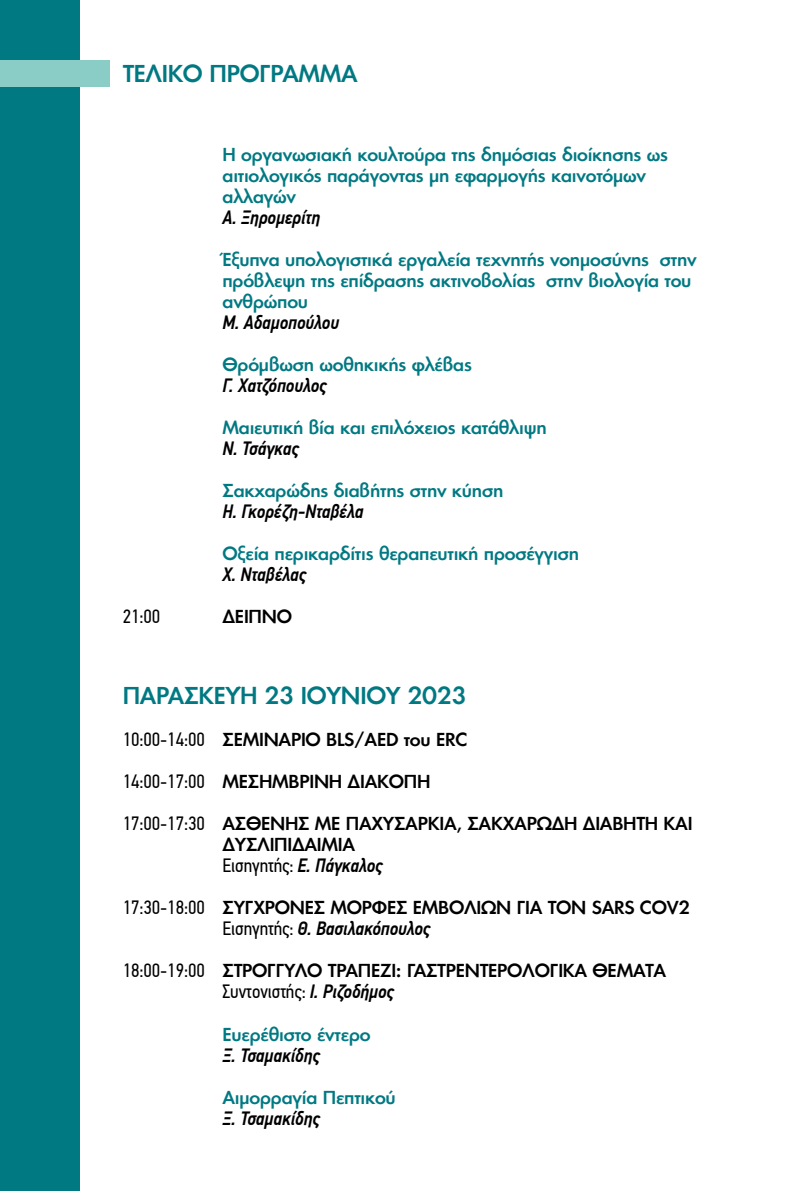
<style>
.page{position:relative;width:794px;height:1191px;background:#fff}
.page>*{position:absolute;margin:0;border:0;box-sizing:border-box;transform-origin:0 0}
.t1{font:500 22.75px "PF Futura Neu";letter-spacing:-.015em;color:#007982}
.t2{font:italic 500 19.25px "PF Din Text Cond Pro";letter-spacing:-.005em;color:#000}
.t3{font:19.25px "PF Din Text Cond Pro";letter-spacing:-.005em;color:#000}
.t4{font:500 17.5px/21px "PF Futura Neu";letter-spacing:-.015em;color:#007982}
.t5{font:500 17.5px/21px "PF Futura Neu";letter-spacing:-.015em;color:#000}
.s1{font-family:"PF Din Text Cond Pro";font-weight:400;font-size:19.25px}
.s2{font-weight:500;font-style:italic}
.s3{font-weight:400;font-style:normal}
</style>
<div class="page">
<div style="left:0;top:0;width:79px;height:1191px;background:#007982"></div>
<div style="left:0;top:61px;width:109px;height:26px;background:#8accc6"></div>
<h1 class="t1" style="left:123px;top:59px;width:236px">ΤΕΛΙΚΟ ΠΡΟΓΡΑΜΜΑ</h1>
<p class="t4" style="left:222px;top:143px;width:447px">Η οργανωσιακή κουλτούρα της δημόσιας διοίκησης ως αιτιολογικός παράγοντας μη εφαρμογής καινοτόμων αλλαγών</p>
<p class="t2" style="left:222px;top:206px;width:99px">Α. Ξηρομερίτη</p>
<p class="t4" style="left:222px;top:248px;width:476px">Έξυπνα υπολογιστικά εργαλεία τεχνητής νοημοσύνης στην πρόβλεψη της επίδρασης ακτινοβολίας στην βιολογία του ανθρώπου</p>
<p class="t2" style="left:222px;top:311px;width:118px">Μ. Αδαμοπούλου</p>
<p class="t4" style="left:222px;top:353px;width:251px">Θρόμβωση ωοθηκικής φλέβας</p>
<p class="t2" style="left:222px;top:374px;width:106px">Γ. Χατζόπουλος</p>
<p class="t4" style="left:222px;top:416px;width:326px">Μαιευτική βία και επιλόχειος κατάθλιψη</p>
<p class="t2" style="left:222px;top:437px;width:78px">Ν. Τσάγκας</p>
<p class="t4" style="left:222px;top:479px;width:282px">Σακχαρώδης διαβήτης στην κύηση</p>
<p class="t2" style="left:222px;top:500px;width:142px">Η. Γκορέζη-Νταβέλα</p>
<p class="t4" style="left:222px;top:542px;width:358px">Οξεία περικαρδίτις θεραπευτική προσέγγιση</p>
<p class="t2" style="left:222px;top:563px;width:86px">Χ. Νταβέλας</p>
<p class="t3" style="left:123px;top:605px;width:39px">21:00</p>
<p class="t5" style="left:222px;top:605px;width:71px">ΔΕΙΠΝΟ</p>
<h1 class="t1" style="left:123px;top:680px;width:345px">ΠΑΡΑΣΚΕΥΉ 23 ΙΟΥΝΙΟΥ 2023</h1>
<p class="t5" style="left:123px;top:729px;width:346px"><span class="s1">10:00-14:00</span> ΣΕΜΙΝΑΡΙΟ BLS/AED του ERC</p>
<p class="t5" style="left:123px;top:771px;width:309px"><span class="s1">14:00-17:00</span> ΜΕΣΗΜΒΡΙΝΗ ΔΙΑΚΟΠΗ</p>
<p class="t5" style="left:222px;top:813px;width:471px;text-indent:-100px"><span class="s1">17:00-17:30</span> ΑΣΘΕΝΗΣ ΜΕ ΠΑΧΥΣΑΡΚΙΑ, ΣΑΚΧΑΡΩΔΗ ΔΙΑΒΗΤΗ ΚΑΙ<br>ΔΥΣΛΙΠΙΔΑΙΜΙΑ</p>
<p class="t3" style="left:222px;top:854px;width:162px">Εισηγητής: <span class="s2">Ε. Πάγκαλος</span></p>
<p class="t5" style="left:123px;top:897px;width:569px"><span class="s1">17:30-18:00</span> ΣΥΓΧΡΟΝΕΣ ΜΟΡΦΕΣ ΕΜΒΟΛΙΩΝ ΓΙΑ ΤΟΝ SARS COV2</p>
<p class="t2" style="left:222px;top:917px;width:210px"><span class="s3">Εισηγητής:</span> Θ. Βασιλακόπουλος</p>
<p class="t5" style="left:123px;top:960px;width:545px"><span class="s1">18:00-19:00</span> ΣΤΡΟΓΓΥΛΟ ΤΡΑΠΕΖΙ: ΓΑΣΤΡΕΝΤΕΡΟΛΟΓΙΚΑ ΘΕΜΑΤΑ</p>
<p class="t3" style="left:222px;top:980px;width:173px">Συντονιστής: <span class="s2">Ι. Ριζοδήμος</span></p>
<p class="t4" style="left:222px;top:1023px;width:150px">Ευερέθιστο έντερο</p>
<p class="t2" style="left:222px;top:1043px;width:99px">Ξ. Τσαμακίδης</p>
<p class="t4" style="left:222px;top:1086px;width:175px">Αιμορραγία Πεπτικού</p>
<p class="t2" style="left:222px;top:1106px;width:99px">Ξ. Τσαμακίδης</p>
</div>
